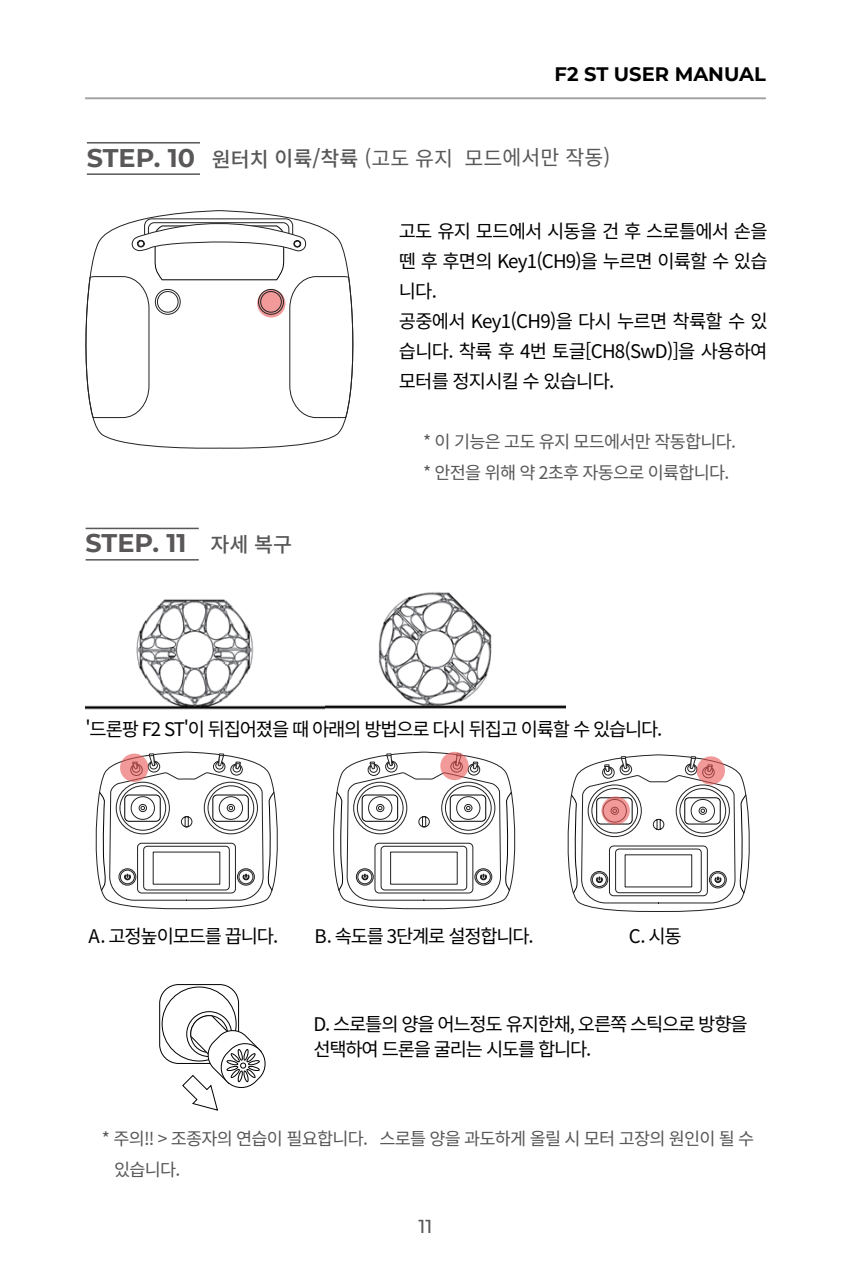
<style>
.page{position:relative;width:851px;height:1276px;background:#fff}
.page>*{position:absolute;margin:0;border:0;box-sizing:border-box;transform-origin:0 0}
.t1{font:700 25.5px "Montserrat";color:#595757}
.t2{font:20.5px "Noto Sans CJ Kkr";color:#595757}
.t3{font:700 19.5px "Montserrat";color:#000}
.t4{font:18.75px/25px "Noto Sans CJ Kkr";letter-spacing:-.065em;color:#000}
.t5{font:18.75px/30px "Noto Sans CJ Kkr";letter-spacing:-.045em;color:#000}
.t6{font:500 18.75px "Montserrat";color:#595757}
.t7{font:17.5px/31.2px "Noto Sans CJ Kkr";letter-spacing:-.045em;color:#595757}
.s1{font-family:"Montserrat";font-weight:700;font-size:25.5px}
.s2{font-weight:500}
.s3{font-family:"Noto Sans CJ Kkr";font-weight:500;font-size:20.5px}
</style>
<div class="page">
<hr style="left:85px;top:97px;width:680px;height:2px;background:#9fa0a0">
<hr style="left:86px;top:528px;width:113px;height:1px;background:#595757">
<hr style="left:86px;top:559px;width:113px;height:1px;background:#595757">
<img style="left:86px;top:592px;width:476px;height:118px">
<svg style="left:91px;top:674px;width:191px;height:236px"></svg>
<svg style="left:138px;top:753px;width:105px;height:26px"></svg>
<svg style="left:99px;top:791px;width:175px;height:100px"></svg>
<svg style="left:562px;top:705px;width:188px;height:207px"></svg>
<svg style="left:604px;top:756px;width:102px;height:26px"></svg>
<svg style="left:570px;top:794px;width:176px;height:100px"></svg>
<svg style="left:328px;top:674px;width:191px;height:236px"></svg>
<svg style="left:369px;top:753px;width:111px;height:26px"></svg>
<svg style="left:336px;top:791px;width:176px;height:100px"></svg>
<svg style="left:120px;top:753px;width:28px;height:29px"></svg>
<svg style="left:440px;top:752px;width:28px;height:28px"></svg>
<svg style="left:696px;top:756px;width:28px;height:28px"></svg>
<svg style="left:601px;top:796px;width:28px;height:28px"></svg>
<div style="left:159px;top:984px;width:80px;height:79px;border:1px solid #000;border-radius:19px"></div>
<svg style="left:161px;top:986px;width:105px;height:125px"></svg>
<hr style="left:87px;top:142px;width:113px;height:1px;background:#595757">
<hr style="left:87px;top:173px;width:113px;height:2px;background:#595757">
<svg style="left:92px;top:211px;width:254px;height:238px"></svg>
<svg style="left:85px;top:218px;width:269px;height:200px"></svg>
<p class="t3" style="left:554px;top:60px;width:213px">F2 ST USER MANUAL</p>
<p class="t2" style="left:87px;top:146px;width:525px"><span class="s1">STEP. 10</span> <span class="s2">원터치 이륙/착륙</span> (고도 유지 모드에서만 작동)</p>
<p class="t5" style="left:399px;top:217px;width:370px">고도 유지 모드에서 시동을 건 후 스로틀에서 손을 뗀 후 후면의 Key1(CH9)을 누르면 이륙할 수 있습 니다.<br>공중에서 Key1(CH9)을 다시 누르면 착륙할 수 있 습니다. 착륙 후 4번 토글[CH8(SwD)]을 사용하여 모터를 정지시킬 수 있습니다.</p>
<h1 class="t1" style="left:86px;top:525px;width:208px">STEP. 11 <span class="s3">자세 복구</span></h1>
<p class="t7" style="left:423px;top:426px;width:314px">* 이 기능은 고도 유지 모드에서만 작동합니다. * 안전을 위해 약 2초후 자동으로 이륙합니다.</p>
<p class="t4" style="left:86px;top:716px;width:578px">'드론팡 F2 ST'이 뒤집어졌을 때 아래의 방법으로 다시 뒤집고 이륙할 수 있습니다.</p>
<p class="t4" style="left:88px;top:923px;width:191px">A. 고정높이모드를 끕니다.</p>
<p class="t4" style="left:314px;top:923px;width:221px">B. 속도를 3단계로 설정합니다.</p>
<p class="t4" style="left:628px;top:923px;width:55px">C. 시동</p>
<p class="t4" style="left:313px;top:1012px;width:435px">D. 스로틀의 양을 어느정도 유지한채, 오른쪽 스틱으로 방향을 선택하여 드론을 굴리는 시도를 합니다.</p>
<p class="t7" style="left:114px;top:1123px;width:641px;text-indent:-12px">* 주의!! &gt; 조종자의 연습이 필요합니다. 스로틀 양을 과도하게 올릴 시 모터 고장의 원인이 될 수 있습니다.</p>
<p class="t6" style="left:418px;top:1213px;width:15px">11</p>
</div>
